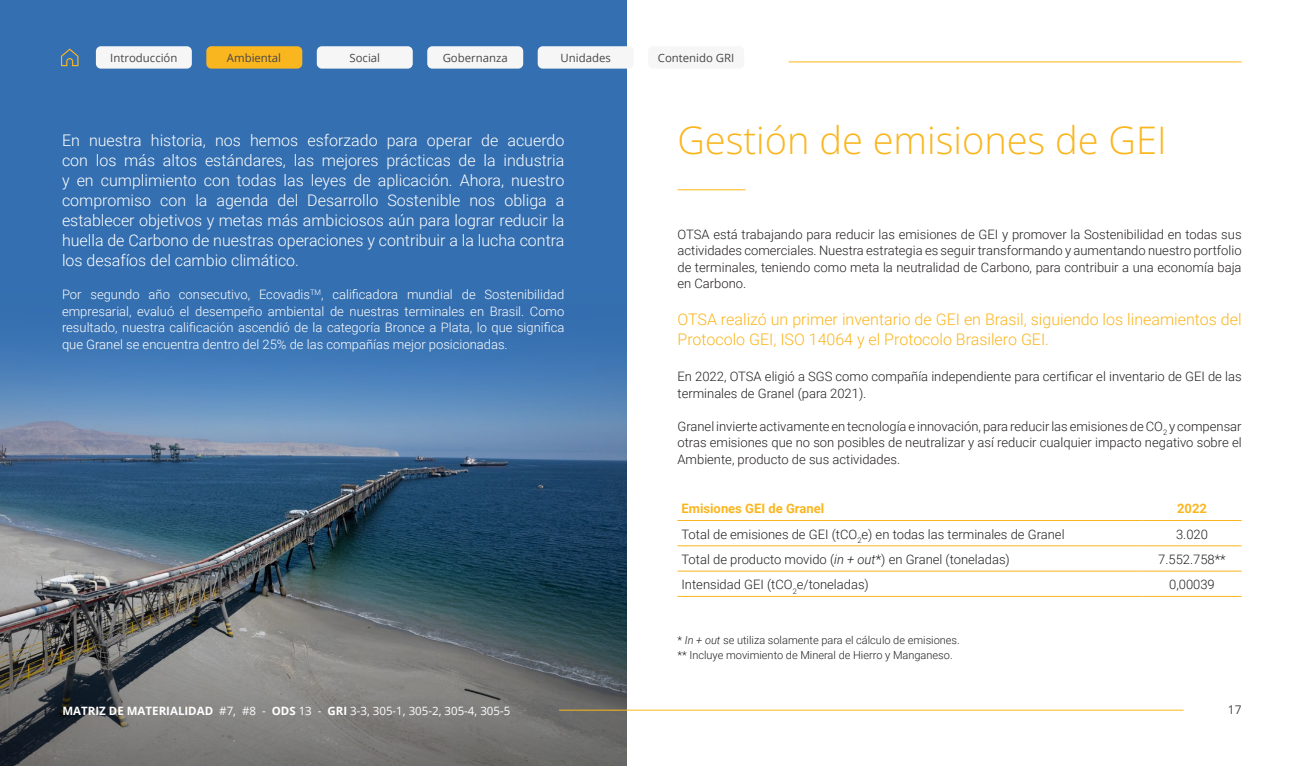
<style>
.page{position:relative;width:1304px;height:766px;background:#fff}
.page>*{position:absolute;margin:0;border:0;box-sizing:border-box;transform-origin:0 0}
.t1{font:300 38px "Open Sans";color:#fab61f}
.t2{font:300 16px/20px "Roboto";color:#fff;text-align:justify}
.t3{font:300 16px/20px "Roboto";color:#fab61f}
.t4{font:300 13px/16.5px "Roboto";color:#231f20;text-align:justify}
.t5{font:300 13px/16.5px "Roboto";color:#fff;text-align:justify}
.t6{font:700 13px "Roboto";color:#fab61f}
.t7{font:12px "Open Sans";color:#494747}
.t8{font:11.5px "Open Sans";color:#fff}
.t9{font:11.4px "Open Sans";color:#494747}
.t10{font:300 11px "Roboto";color:#231f20}
.s1{font-weight:700}
.s2{font-style:italic}
</style>
<div class="page">
<img style="left:0;top:452px;width:626px;height:101px">
<svg style="left:0;top:0;width:626px;height:452px;background:#3f76b3"></svg>
<svg style="left:0;top:553px;width:626px;height:212px;background:#646b6c"></svg>
<hr style="left:789px;top:61px;width:453px;height:1px;background:#fdb719">
<svg style="left:61px;top:49px;width:18px;height:17px"></svg>
<div style="left:96px;top:46px;width:96px;height:23px;background:#f6f6f6;border-radius:5px"></div>
<div style="left:206px;top:46px;width:96px;height:23px;background:#fab61f;border-radius:5px"></div>
<div style="left:648px;top:46px;width:96px;height:23px;background:#f6f6f6;border-radius:5px"></div>
<div style="left:427px;top:46px;width:96px;height:23px;background:#f6f6f6;border-radius:5px"></div>
<div style="left:538px;top:46px;width:96px;height:23px;background:#f6f6f6;border-radius:5px"></div>
<div style="left:317px;top:46px;width:96px;height:23px;background:#f6f6f6;border-radius:5px"></div>
<hr style="left:559px;top:709px;width:625px;height:1px;background:#fdb719">
<hr style="left:677px;top:520px;width:465px;height:1px;background:#fab61f">
<hr style="left:1142px;top:520px;width:100px;height:1px;background:#fab61f">
<hr style="left:677px;top:545px;width:465px;height:1px;background:#fab61f">
<hr style="left:1142px;top:545px;width:100px;height:1px;background:#fab61f">
<hr style="left:677px;top:570px;width:465px;height:1px;background:#fab61f">
<hr style="left:1142px;top:570px;width:100px;height:1px;background:#fab61f">
<hr style="left:677px;top:595px;width:465px;height:1px;background:#fab61f">
<hr style="left:1142px;top:595px;width:100px;height:1px;background:#fab61f">
<hr style="left:677px;top:189px;width:69px;height:1px;background:#fdb719">
<p class="t9" style="left:110px;top:50px;width:69px">Introducción</p>
<p class="t9" style="left:227px;top:50px;width:56px">Ambiental</p>
<p class="t9" style="left:349px;top:50px;width:32px">Social</p>
<p class="t9" style="left:443px;top:50px;width:67px">Gobernanza</p>
<p class="t9" style="left:561px;top:50px;width:52px">Unidades</p>
<p class="t9" style="left:658px;top:50px;width:78px">Contenido GRI</p>
<p class="t2" style="left:62px;top:130px;width:504px">En nuestra historia, nos hemos esforzado para operar de acuerdo con los más altos estándares, las mejores prácticas de la industria y en cumplimiento con todas las leyes de aplicación. Ahora, nuestro compromiso con la agenda del Desarrollo Sostenible nos obliga a establecer objetivos y metas más ambiciosos aún para lograr reducir la huella de Carbono de nuestras operaciones y contribuir a la lucha contra los desafíos del cambio climático.</p>
<p class="t5" style="left:62px;top:286px;width:504px">Por segundo año consecutivo, Ecovadis<sup>TM</sup>, calificadora mundial de Sostenibilidad empresarial, evaluó el desempeño ambiental de nuestras terminales en Brasil. Como resultado, nuestra calificación ascendió de la categoría Bronce a Plata, lo que significa que Granel se encuentra dentro del 25% de las compañías mejor posicionadas.</p>
<p class="t8" style="left:62px;top:702px;width:449px"><span class="s1">MATRIZ DE MATERIALIDAD</span> #7, #8 - <span class="s1">ODS</span> 13 - <span class="s1">GRI</span> 3-3, 305-1, 305-2, 305-4, 305-5</p>
<p class="t1" style="left:677px;top:114px;width:491px">Gestión de emisiones de GEI</p>
<p class="t4" style="left:677px;top:225px;width:566px">OTSA está trabajando para reducir las emisiones de GEI y promover la Sostenibilidad en todas sus actividades comerciales. Nuestra estrategia es seguir transformando y aumentando nuestro portfolio de terminales, teniendo como meta la neutralidad de Carbono, para contribuir a una economía baja en Carbono.</p>
<p class="t3" style="left:677px;top:308px;width:566px">OTSA realizó un primer inventario de GEI en Brasil, siguiendo los lineamientos del<br>Protocolo GEI, ISO 14064 y el Protocolo Brasilero GEI.</p>
<p class="t4" style="left:677px;top:368px;width:566px">En 2022, OTSA eligió a SGS como compañía independiente para certificar el inventario de GEI de las terminales de Granel (para 2021).</p>
<p class="t4" style="left:677px;top:417px;width:566px">Granel invierte activamente en tecnología e innovación, para reducir las emisiones de CO<sub>2</sub> y compensar otras emisiones que no son posibles de neutralizar y así reducir cualquier impacto negativo sobre el Ambiente, producto de sus actividades.</p>
<p class="t6" style="left:681px;top:498px;width:144px">Emisiones GEI de Granel</p>
<p class="t6" style="left:1177px;top:498px;width:31px">2022</p>
<p class="t4" style="left:681px;top:525px;width:385px">Total de emisiones de GEI (tCO<sub>2</sub>e) en todas las terminales de Granel</p>
<p class="t4" style="left:1176px;top:525px;width:33px">3.020</p>
<p class="t4" style="left:681px;top:550px;width:330px">Total de producto movido (<span class="s2">in + out</span>*) en Granel (toneladas)</p>
<p class="t4" style="left:1158px;top:550px;width:69px">7.552.758**</p>
<p class="t4" style="left:681px;top:576px;width:189px">Intensidad GEI (tCO<sub>2</sub>e/toneladas)</p>
<p class="t4" style="left:1169px;top:576px;width:47px">0,00039</p>
<p class="t10" style="left:677px;top:632px;width:284px">* <span class="s2">In + out</span> se utiliza solamente para el cálculo de emisiones.</p>
<p class="t10" style="left:677px;top:647px;width:277px">** Incluye movimiento de Mineral de Hierro y Manganeso.</p>
<p class="t7" style="left:1228px;top:700px;width:15px">17</p>
</div>
